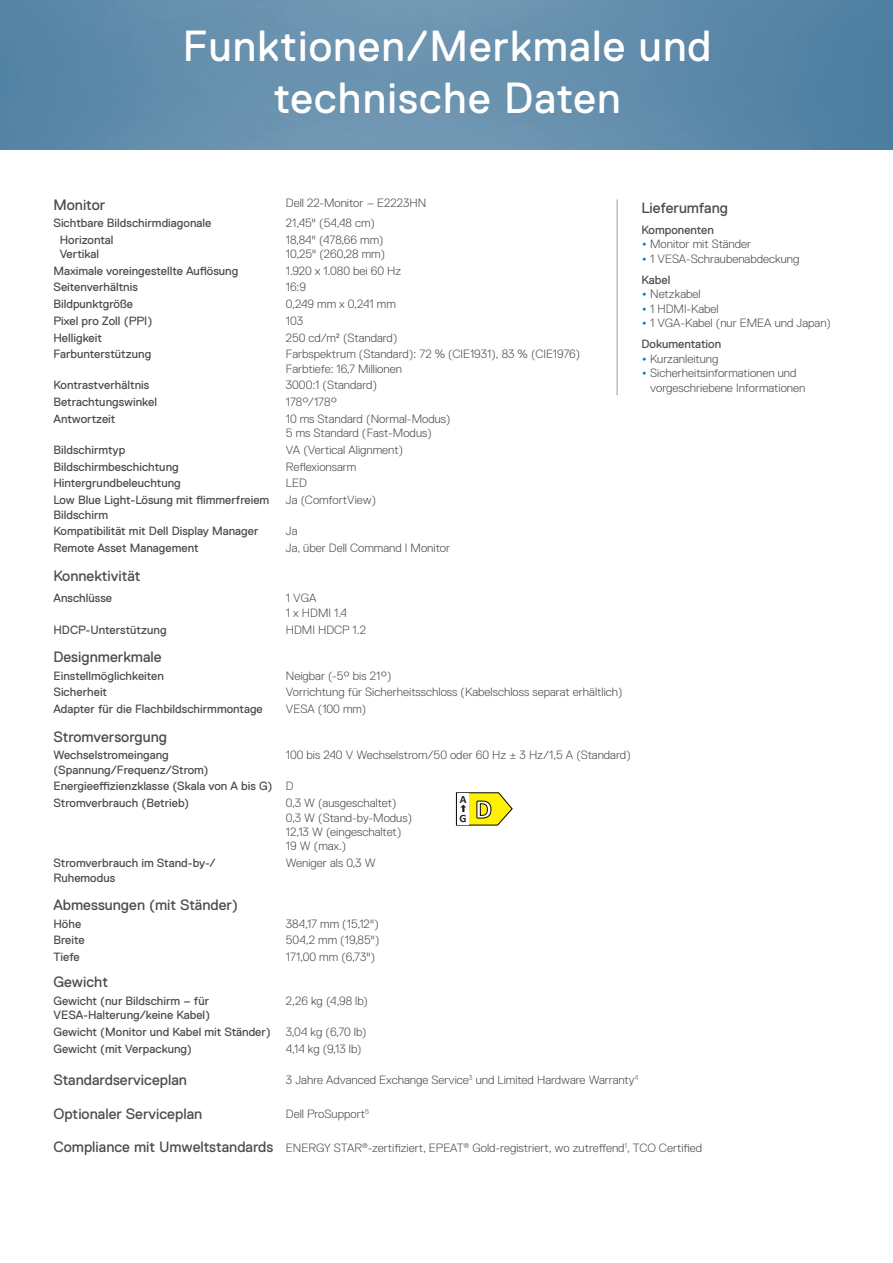
<style>
.page{position:relative;width:893px;height:1263px;background:#fff}
.page>*{position:absolute;margin:0;border:0;box-sizing:border-box;transform-origin:0 0}
.t1{font:43.5px/52.2px "Dell Replica";letter-spacing:.025em;color:#fff;text-align:center}
.t2{font:700 26.85px "Calibri";color:#fff}
.t3{font:15px "Dell Replica";color:#4b4c4d}
.Spec_body{font:300 12px/14.4px "Dell Replica";color:#4b4c4d}
.Spec_body-2{font:12px/14.4px "Dell Replica";color:#4b4c4d}
.What_s_in_the_box{font:12px "Dell Replica";color:#4b4c4d}
.t4{font:700 11.25px/19.5px "Calibri";color:#231f20}
.s1{font-weight:400;font-size:15px;color:#007bc2}
</style>
<div class="page">
<hr style="left:617px;top:199px;width:1px;height:196px;background:#a8a9ad">
<svg style="left:455px;top:792px;width:58px;height:34px"></svg>
<img style="left:0;top:0;width:893px;height:150px">
<p class="t1" style="left:183px;top:20px;width:530px">Funktionen/Merkmale und technische Daten</p>
<p class="t3" style="left:53px;top:196px;width:53px">Monitor</p>
<p class="Spec_body" style="left:286px;top:196px;width:142px">Dell 22-Monitor – E2223HN</p>
<p class="Spec_body-2" style="left:53px;top:216px;width:159px">Sichtbare Bildschirmdiagonale</p>
<p class="Spec_body" style="left:286px;top:216px;width:90px">21,45" (54,48 cm)</p>
<p class="Spec_body-2" style="left:60px;top:232px;width:55px">Horizontal</p>
<p class="Spec_body-2" style="left:60px;top:247px;width:41px">Vertikal</p>
<p class="t3" style="left:641px;top:199px;width:88px">Lieferumfang</p>
<p class="What_s_in_the_box" style="left:641px;top:223px;width:74px">Komponenten</p>
<p class="Spec_body" style="left:641px;top:237px;width:111px"><span class="s1">•</span> Monitor mit Ständer</p>
<p class="Spec_body" style="left:641px;top:252px;width:159px"><span class="s1">•</span> 1 VESA-Schraubenabdeckung</p>
<p class="What_s_in_the_box" style="left:641px;top:273px;width:30px">Kabel</p>
<p class="Spec_body" style="left:641px;top:287px;width:61px"><span class="s1">•</span> Netzkabel</p>
<p class="Spec_body" style="left:641px;top:302px;width:79px"><span class="s1">•</span> 1 HDMI-Kabel</p>
<p class="Spec_body" style="left:641px;top:316px;width:191px"><span class="s1">•</span> 1 VGA-Kabel (nur EMEA und Japan)</p>
<p class="What_s_in_the_box" style="left:641px;top:338px;width:81px">Dokumentation</p>
<p class="Spec_body" style="left:641px;top:351px;width:79px"><span class="s1">•</span> Kurzanleitung</p>
<p class="Spec_body" style="left:650px;top:366px;width:157px;text-indent:-9px"><span class="s1">•</span> Sicherheitsinformationen und vorgeschriebene Informationen</p>
<p class="Spec_body" style="left:286px;top:232px;width:99px">18,84" (478,66 mm)</p>
<p class="Spec_body" style="left:286px;top:247px;width:101px">10,25" (260,28 mm)</p>
<p class="Spec_body-2" style="left:53px;top:263px;width:186px">Maximale voreingestellte Auflösung</p>
<p class="Spec_body" style="left:286px;top:263px;width:117px">1.920 x 1.080 bei 60 Hz</p>
<p class="Spec_body-2" style="left:53px;top:280px;width:86px">Seitenverhältnis</p>
<p class="Spec_body" style="left:286px;top:280px;width:22px">16:9</p>
<p class="Spec_body-2" style="left:53px;top:297px;width:81px">Bildpunktgröße</p>
<p class="Spec_body" style="left:286px;top:297px;width:111px">0,249 mm x 0,241 mm</p>
<p class="Spec_body-2" style="left:53px;top:314px;width:100px">Pixel pro Zoll (PPI)</p>
<p class="Spec_body" style="left:286px;top:314px;width:19px">103</p>
<p class="Spec_body-2" style="left:53px;top:330px;width:50px">Helligkeit</p>
<p class="Spec_body" style="left:286px;top:330px;width:113px">250 cd/m² (Standard)</p>
<p class="Spec_body-2" style="left:53px;top:347px;width:99px">Farbunterstützung</p>
<p class="Spec_body" style="left:286px;top:347px;width:296px">Farbspektrum (Standard): 72 % (CIE1931), 83 % (CIE1976)</p>
<p class="Spec_body" style="left:286px;top:361px;width:118px">Farbtiefe: 16,7 Millionen</p>
<p class="Spec_body-2" style="left:53px;top:378px;width:97px">Kontrastverhältnis</p>
<p class="Spec_body" style="left:286px;top:378px;width:93px">3000:1 (Standard)</p>
<p class="Spec_body-2" style="left:53px;top:395px;width:105px">Betrachtungswinkel</p>
<p class="Spec_body" style="left:286px;top:395px;width:53px">178°/178°</p>
<p class="Spec_body-2" style="left:53px;top:412px;width:64px">Antwortzeit</p>
<p class="Spec_body" style="left:286px;top:412px;width:166px">10 ms Standard (Normal-Modus)</p>
<p class="Spec_body" style="left:286px;top:426px;width:147px">5 ms Standard (Fast-Modus)</p>
<p class="Spec_body-2" style="left:53px;top:443px;width:73px">Bildschirmtyp</p>
<p class="Spec_body" style="left:286px;top:443px;width:119px">VA (Vertical Alignment)</p>
<p class="Spec_body-2" style="left:53px;top:459px;width:127px">Bildschirmbeschichtung</p>
<p class="Spec_body" style="left:286px;top:459px;width:72px">Reflexionsarm</p>
<p class="Spec_body-2" style="left:53px;top:476px;width:129px">Hintergrundbeleuchtung</p>
<p class="Spec_body" style="left:286px;top:476px;width:22px">LED</p>
<p class="Spec_body-2" style="left:53px;top:493px;width:217px">Low Blue Light-Lösung mit flimmerfreiem<br>Bildschirm</p>
<p class="Spec_body" style="left:286px;top:493px;width:92px">Ja (ComfortView)</p>
<p class="Spec_body-2" style="left:53px;top:524px;width:207px">Kompatibilität mit Dell Display Manager</p>
<p class="Spec_body" style="left:286px;top:524px;width:13px">Ja</p>
<p class="Spec_body-2" style="left:53px;top:541px;width:147px">Remote Asset Management</p>
<p class="Spec_body" style="left:286px;top:541px;width:166px">Ja, über Dell Command I Monitor</p>
<p class="t3" style="left:53px;top:567px;width:88px">Konnektivität</p>
<p class="Spec_body-2" style="left:53px;top:591px;width:60px">Anschlüsse</p>
<p class="Spec_body" style="left:286px;top:591px;width:32px">1 VGA</p>
<p class="Spec_body" style="left:286px;top:605px;width:63px">1 x HDMI 1.4</p>
<p class="Spec_body-2" style="left:53px;top:622px;width:115px">HDCP-Unterstützung</p>
<p class="Spec_body" style="left:286px;top:622px;width:82px">HDMI HDCP 1.2</p>
<p class="t3" style="left:53px;top:649px;width:110px">Designmerkmale</p>
<p class="Spec_body-2" style="left:53px;top:668px;width:112px">Einstellmöglichkeiten</p>
<p class="Spec_body" style="left:286px;top:668px;width:107px">Neigbar (-5° bis 21°)</p>
<p class="Spec_body-2" style="left:53px;top:685px;width:55px">Sicherheit</p>
<p class="Spec_body" style="left:286px;top:685px;width:338px">Vorrichtung für Sicherheitsschloss (Kabelschloss separat erhältlich)</p>
<p class="Spec_body-2" style="left:53px;top:702px;width:211px">Adapter für die Flachbildschirmmontage</p>
<p class="Spec_body" style="left:286px;top:702px;width:82px">VESA (100 mm)</p>
<p class="t3" style="left:53px;top:728px;width:115px">Stromversorgung</p>
<p class="Spec_body-2" style="left:53px;top:748px;width:157px">Wechselstromeingang (Spannung/Frequenz/Strom)</p>
<p class="Spec_body" style="left:286px;top:748px;width:346px">100 bis 240 V Wechselstrom/50 oder 60 Hz ± 3 Hz/1,5 A (Standard)</p>
<p class="Spec_body-2" style="left:53px;top:779px;width:221px">Energieeffizienzklasse (Skala von A bis G)</p>
<p class="Spec_body" style="left:286px;top:779px;width:9px">D</p>
<p class="Spec_body-2" style="left:53px;top:796px;width:137px">Stromverbrauch (Betrieb)</p>
<p class="Spec_body" style="left:286px;top:796px;width:112px">0,3 W (ausgeschaltet)</p>
<p class="Spec_body" style="left:286px;top:810px;width:128px">0,3 W (Stand-by-Modus)</p>
<p class="Spec_body" style="left:286px;top:825px;width:117px">12,13 W (eingeschaltet)</p>
<p class="Spec_body" style="left:286px;top:839px;width:62px">19 W (max.)</p>
<p class="Spec_body-2" style="left:53px;top:856px;width:164px">Stromverbrauch im Stand-by-/<br>Ruhemodus</p>
<p class="Spec_body" style="left:286px;top:856px;width:91px">Weniger als 0,3 W</p>
<p class="t3" style="left:53px;top:897px;width:186px">Abmessungen (mit Ständer)</p>
<p class="Spec_body-2" style="left:53px;top:916px;width:29px">Höhe</p>
<p class="Spec_body" style="left:286px;top:916px;width:94px">384,17 mm (15,12")</p>
<p class="Spec_body-2" style="left:53px;top:933px;width:33px">Breite</p>
<p class="Spec_body" style="left:286px;top:933px;width:95px">504,2 mm (19,85")</p>
<p class="Spec_body-2" style="left:53px;top:950px;width:28px">Tiefe</p>
<p class="Spec_body" style="left:286px;top:950px;width:91px">171,00 mm (6,73")</p>
<p class="t3" style="left:53px;top:974px;width:56px">Gewicht</p>
<p class="Spec_body-2" style="left:53px;top:993px;width:158px">Gewicht (nur Bildschirm – für<br>VESA-Halterung/keine Kabel)</p>
<p class="Spec_body" style="left:286px;top:993px;width:84px">2,26 kg (4,98 lb)</p>
<p class="Spec_body-2" style="left:53px;top:1024px;width:219px">Gewicht (Monitor und Kabel mit Ständer)</p>
<p class="Spec_body" style="left:286px;top:1024px;width:82px">3,04 kg (6,70 lb)</p>
<p class="Spec_body-2" style="left:53px;top:1041px;width:140px">Gewicht (mit Verpackung)</p>
<p class="Spec_body" style="left:286px;top:1041px;width:77px">4,14 kg (9,13 lb)</p>
<p class="t3" style="left:53px;top:1071px;width:135px">Standardserviceplan</p>
<p class="Spec_body" style="left:286px;top:1073px;width:354px">3 Jahre Advanced Exchange Service<sup>3</sup> und Limited Hardware Warranty<sup>4</sup></p>
<p class="t3" style="left:53px;top:1105px;width:150px">Optionaler Serviceplan</p>
<p class="Spec_body" style="left:286px;top:1107px;width:85px">Dell ProSupport<sup>5</sup></p>
<p class="t3" style="left:53px;top:1139px;width:221px">Compliance mit Umweltstandards</p>
<p class="Spec_body" style="left:286px;top:1141px;width:418px">ENERGY STAR<sup>®</sup>-zertifiziert, EPEAT<sup>®</sup> Gold-registriert, wo zutreffend<sup>1</sup>, TCO Certified</p>
<p class="t4" style="left:460px;top:789px;width:9px">A<br>G</p>
<p class="t2" style="left:475px;top:790px;width:18px">D</p>
</div>
